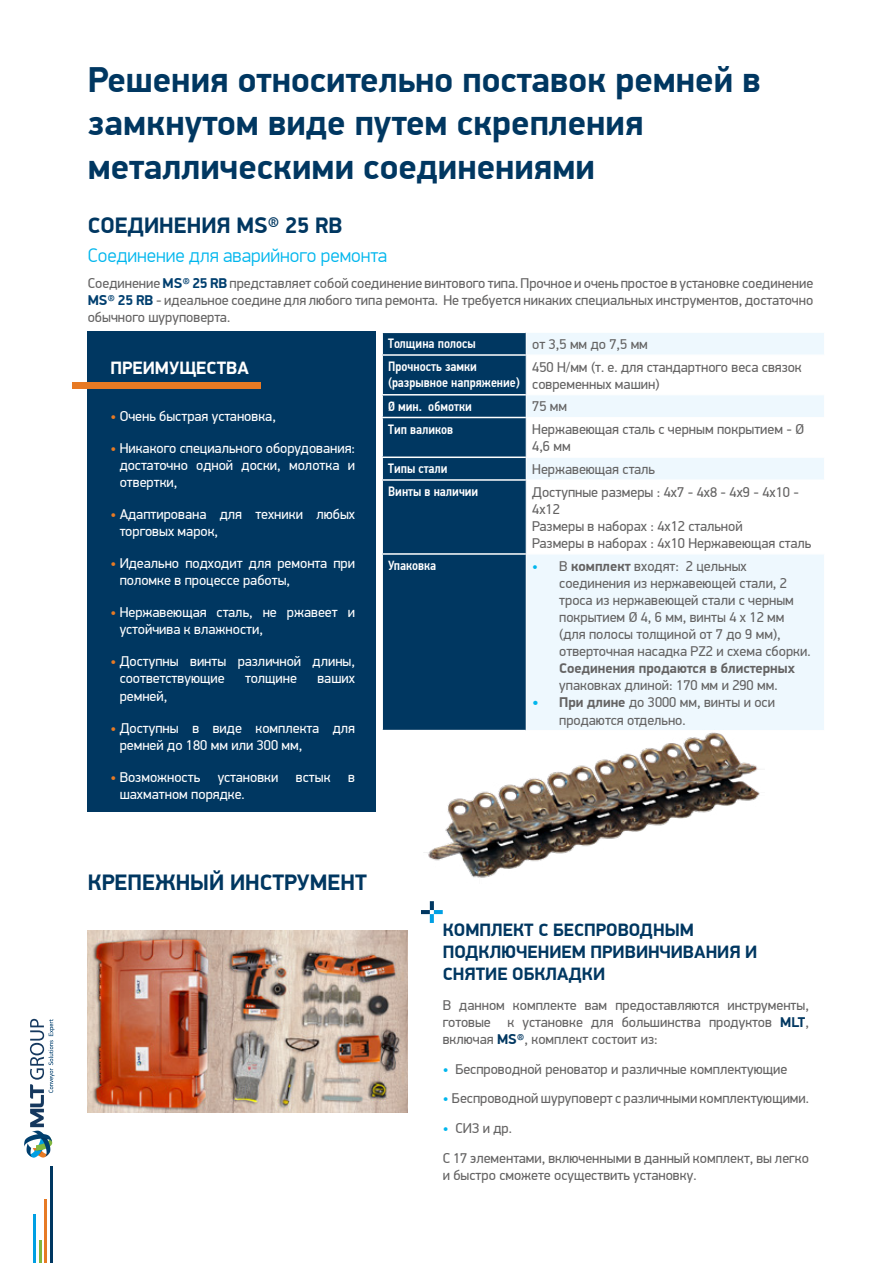
<style>
.page{position:relative;width:893px;height:1263px;background:#fff}
.page>*{position:absolute;margin:0;border:0;box-sizing:border-box;transform-origin:0 0}
.t1{font:700 36.15px/43.3px "PF Din Display Pro";color:#003761}
.t2{font:700 22.5px "PF Din Display Pro";color:#003761}
.t3{font:300 19.5px "PF Din Display Pro";color:#00b6ed}
.t4{font:700 18px/21.6px "PF Din Display Pro";color:#003761}
.t5{font:700 18px "PF Din Display Pro";color:#fff}
.t6{font:14.25px/17.1px "PF Din Display Pro";color:#646363}
.t7{font:14.25px/17.1px "PF Din Display Pro";color:#fff}
.t8{font:700 14.25px "PF Din Display Pro";color:#646363}
.t9{font:500 13.5px/16.2px "PF Din Text Cond Pro";color:#fff}
.s1{font-weight:700;color:#003f6f}
.s2{color:#e77a24}
.s3{color:#00b6ed}
.s4{font-weight:700}
.s5{font-weight:700;color:#00b6ed}
.s6{font-weight:700;color:#003761}
</style>
<div class="page">
<div style="left:88px;top:332px;width:288px;height:480px;background:#003761"></div>
<div style="left:72px;top:383px;width:189px;height:6px;background:#e77a24"></div>
<div style="left:383px;top:333px;width:143px;height:397px;background:#003761"></div>
<svg style="left:527px;top:333px;width:297px;height:397px;fill:#eef8fe"></svg>
<hr style="left:381px;top:354px;width:145px;height:2px;background:#fff">
<hr style="left:381px;top:394px;width:145px;height:2px;background:#fff">
<hr style="left:381px;top:417px;width:145px;height:1px;background:#fff">
<hr style="left:381px;top:456px;width:145px;height:2px;background:#fff">
<hr style="left:381px;top:479px;width:145px;height:2px;background:#fff">
<hr style="left:381px;top:553px;width:145px;height:2px;background:#fff">
<hr style="left:526px;top:355px;width:299px;height:1px;background:#fff">
<hr style="left:526px;top:394px;width:299px;height:1px;background:#fff">
<hr style="left:526px;top:417px;width:299px;height:1px;background:#fff">
<hr style="left:526px;top:457px;width:299px;height:1px;background:#fff">
<hr style="left:526px;top:480px;width:299px;height:1px;background:#fff">
<hr style="left:526px;top:554px;width:299px;height:1px;background:#fff">
<img style="left:424px;top:729px;width:340px;height:149px">
<svg style="left:421px;top:901px;width:22px;height:22px"></svg>
<img style="left:88px;top:931px;width:320px;height:181px">
<hr style="left:33px;top:1215px;width:3px;height:48px;background:#009fe3">
<hr style="left:50px;top:1166px;width:2px;height:97px;background:#003761">
<hr style="left:44px;top:1199px;width:3px;height:64px;background:#e77a24">
<hr style="left:39px;top:1241px;width:2px;height:22px;background:#81b73e">
<svg style="left:24px;top:1019px;width:30px;height:139px"></svg>
<h1 class="t1" style="left:88px;top:59px;width:675px">Решения относительно поставок ремней в замкнутом виде путем скрепления металлическими соединениями</h1>
<h2 class="t2" style="left:88px;top:211px;width:256px">СОЕДИНЕНИЯ MS® 25 RB</h2>
<h3 class="t3" style="left:88px;top:244px;width:301px">Соединение для аварийного ремонта</h3>
<p class="t6" style="left:88px;top:275px;width:727px;text-align:justify">Соединение <span class="s1">MS® 25 RB</span> представляет собой соединение винтового типа. Прочное и очень простое в установке соединение <span class="s1">MS® 25 RB</span> - идеальное соедине для любого типа ремонта. Не требуется никаких специальных инструментов, достаточно обычного шуруповерта.</p>
<p class="t5" style="left:110px;top:357px;width:140px">ПРЕИМУЩЕСТВА</p>
<p class="t7" style="left:110px;top:408px;width:167px"><span class="s2">•</span> Очень быстрая установка,</p>
<p class="t7" style="left:120px;top:440px;width:237px;text-align:justify;text-indent:-9px"><span class="s2">•</span> Никакого специального оборудования: достаточно одной доски, молотка и отвертки,</p>
<p class="t7" style="left:120px;top:506px;width:237px;text-indent:-9px"><span class="s2">•</span> Адаптирована для техники любых торговых марок,</p>
<p class="t7" style="left:120px;top:555px;width:237px;text-indent:-9px"><span class="s2">•</span> Идеально подходит для ремонта при поломке в процессе работы,</p>
<p class="t7" style="left:120px;top:604px;width:237px;text-indent:-9px"><span class="s2">•</span> Нержавеющая сталь, не ржавеет и устойчива к влажности,</p>
<p class="t7" style="left:120px;top:653px;width:237px;text-indent:-9px"><span class="s2">•</span> Доступны винты различной длины, соответствующие</p>
<p class="t7" style="left:245px;top:670px;width:53px">толщине</p>
<p class="t7" style="left:317px;top:670px;width:39px">ваших</p>
<p class="t7" style="left:120px;top:687px;width:49px">ремней,</p>
<p class="t7" style="left:120px;top:719px;width:237px;text-indent:-9px"><span class="s2">•</span> Доступны в виде комплекта для ремней до 180 мм или 300 мм,</p>
<p class="t7" style="left:120px;top:768px;width:237px;text-indent:-9px"><span class="s2">•</span> Возможность установки встык в шахматном порядке.</p>
<p class="t9" style="left:388px;top:336px;width:89px">Толщина полосы</p>
<p class="t6" style="left:532px;top:336px;width:117px">от 3,5 мм до 7,5 мм</p>
<p class="t9" style="left:388px;top:358px;width:133px">Прочность замки (разрывное напряжение)</p>
<p class="t6" style="left:532px;top:358px;width:271px">450 Н/мм (т. е. для стандартного веса связок современных машин)</p>
<p class="t9" style="left:388px;top:398px;width:85px">Ø мин. обмотки</p>
<p class="t6" style="left:532px;top:398px;width:36px">75 мм</p>
<p class="t9" style="left:388px;top:421px;width:67px">Тип валиков</p>
<p class="t6" style="left:532px;top:421px;width:274px">Нержавеющая сталь с черным покрытием - Ø<br>4,6 мм</p>
<p class="t9" style="left:388px;top:461px;width:61px">Типы стали</p>
<p class="t6" style="left:532px;top:461px;width:124px">Нержавеющая сталь</p>
<p class="t9" style="left:388px;top:483px;width:92px">Винты в наличии</p>
<p class="t6" style="left:532px;top:483px;width:281px">Доступные размеры : 4x7 - 4x8 - 4x9 - 4x10 -<br>4x12<br>Размеры в наборах : 4x12 стальной<br>Размеры в наборах : 4x10 Нержавеющая сталь</p>
<p class="t9" style="left:388px;top:557px;width:50px">Упаковка</p>
<p class="t6" style="left:559px;top:557px;width:253px;text-indent:-27px"><span class="s3">•</span> В <span class="s4">комплект</span> входят: 2 цельных соединения из нержавеющей стали, 2 троса из нержавеющей стали с черным покрытием Ø 4, 6 мм, винты 4 x 12 мм (для полосы толщиной от 7 до 9 мм), отверточная насадка PZ2 и схема сборки.</p>
<p class="t8" style="left:559px;top:660px;width:237px">Соединения продаются в блистерных</p>
<p class="t6" style="left:559px;top:677px;width:220px">упаковках длиной: 170 мм и 290 мм.</p>
<p class="t6" style="left:559px;top:694px;width:217px;text-indent:-27px"><span class="s5">•</span> <span class="s4">При длине</span> до 3000 мм, винты и оси продаются отдельно.</p>
<h2 class="t2" style="left:88px;top:869px;width:281px">КРЕПЕЖНЫЙ ИНСТРУМЕНТ</h2>
<p class="t4" style="left:443px;top:920px;width:316px">КОМПЛЕКТ С БЕСПРОВОДНЫМ<br>ПОДКЛЮЧЕНИЕМ ПРИВИНЧИВАНИЯ И<br>СНЯТИЕ ОБКЛАДКИ</p>
<p class="t6" style="left:443px;top:996px;width:368px;text-align:justify">В данном комплекте вам предоставляются инструменты, готовые к установке для большинства продуктов <span class="s6">MLT</span>, включая <span class="s6">MS®</span>, комплект состоит из:</p>
<p class="t6" style="left:443px;top:1060px;width:346px"><span class="s3">•</span> Беспроводной реноватор и различные комплектующие</p>
<p class="t6" style="left:443px;top:1090px;width:368px"><span class="s3">•</span> Беспроводной шуруповерт с различными комплектующими.</p>
<p class="t6" style="left:443px;top:1114px;width:368px;line-height:29.8px"><span class="s3">•</span> СИЗ и др.<br>С 17 элементами, включенными в данный комплект, вы легко</p>
<p class="t6" style="left:443px;top:1167px;width:255px">и быстро сможете осуществить установку.</p>
</div>
